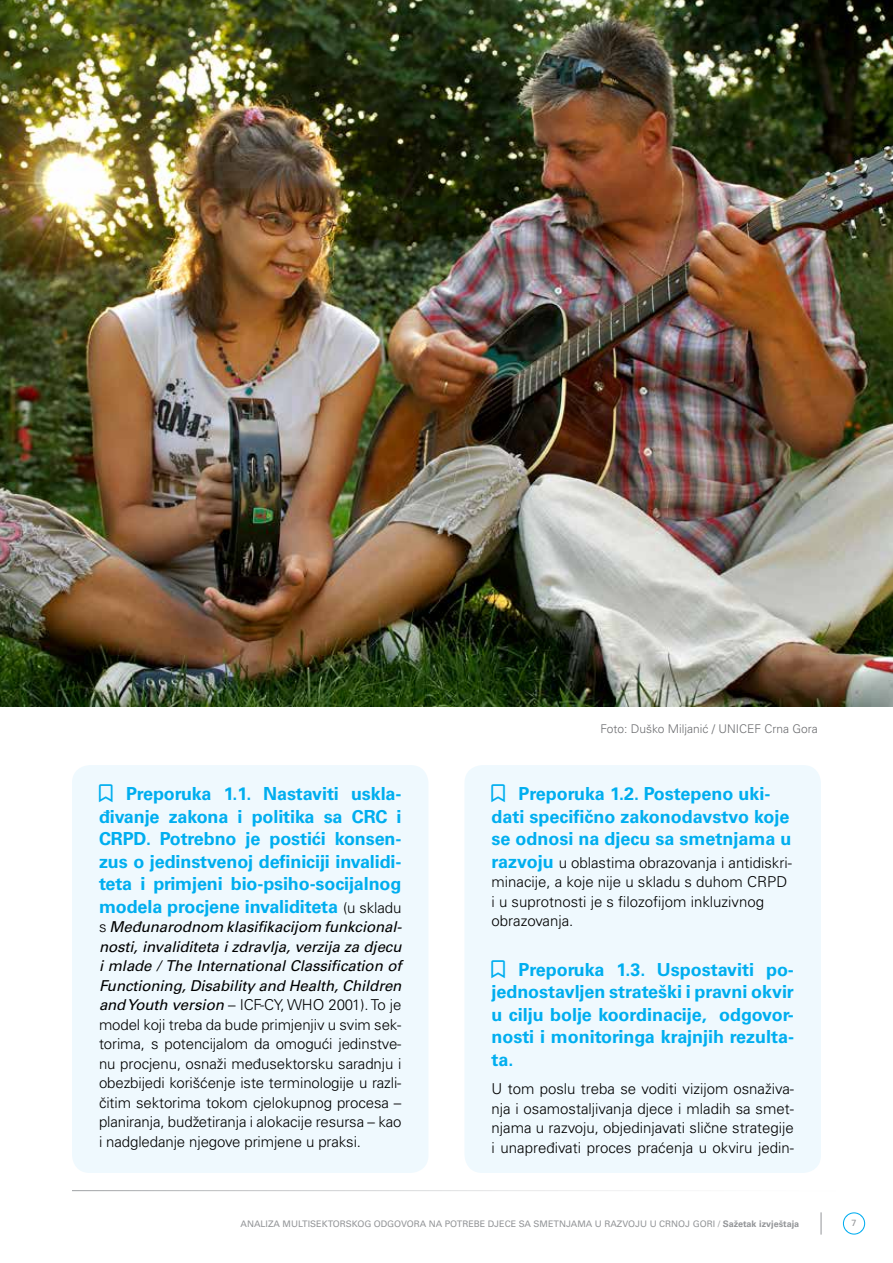
<style>
.page{position:relative;width:893px;height:1263px;background:#fff}
.page>*{position:absolute;margin:0;border:0;box-sizing:border-box;transform-origin:0 0}
.t1{font:700 18px/22.5px "Univers LT Pro 65";letter-spacing:-.005em;color:#00aeef;text-align:justify}
.t2{font:300 15px/19.5px "Univers LT Pro 45";color:#000;text-align:justify}
.t3{font:italic 15px/19.5px "Univers LT Pro 55";letter-spacing:-.005em;color:#000;text-align:justify}
.t4{font:300 12px "Univers LT Pro 45";color:#6d6e71}
.t5{font:9px "Univers LT Pro 55 Roman";color:#939598}
.s1{font-family:"Univers LT Pro 45";font-weight:300;font-size:15px;color:#000}
.s2{font-family:"Univers LT Pro 45";font-weight:300;font-style:normal}
.s3{font-family:"Univers LT Pro 55";font-weight:400;font-style:italic}
.s4{font-family:"Univers LT Pro 65";font-weight:700;font-size:18px;color:#00aeef}
.s5{font-family:"Univers LT Pro 65";font-weight:700}
</style>
<div class="page">
<svg style="left:843px;top:1212px;width:22px;height:22px"></svg>
<svg style="left:821px;top:1212px;width:1px;height:22px"></svg>
<div style="left:72px;top:765px;width:356px;height:408px;background:#eff9fe;border-radius:18px"></div>
<div style="left:464px;top:765px;width:357px;height:408px;background:#eff9fe;border-radius:18px"></div>
<img style="left:0;top:0;width:893px;height:707px">
<p class="t1" style="left:99px;top:782px;width:304px;text-indent:27px">Preporuka 1.1. Nastaviti uskla&shy;đivanje zakona i politika sa CRC i CRPD. Potrebno je postići konsen&shy;zus o jedinstvenoj definiciji invalidi&shy;teta i primjeni bio-psiho-socijalnog modela procjene invaliditeta <span class="s1">(u skladu</span></p>
<p class="t3" style="left:99px;top:917px;width:304px"><span class="s2">s</span> Međunarodnom klasifikacijom funkcional&shy;nosti, invaliditeta i zdravlja, verzija za djecu i mlade / The International Classification of Functioning, Disability and Health, Children</p>
<p class="t2" style="left:99px;top:995px;width:304px"><span class="s3">and Youth version</span> – ICF-CY, WHO 2001). To je model koji treba da bude primjenjiv u svim sek&shy;torima, s potencijalom da omogući jedinstve&shy;nu procjenu, osnaži međusektorsku saradnju i obezbijedi korišćenje iste terminologije u razli&shy;čitim sektorima tokom cjelokupnog procesa – planiranja, budžetiranja i alokacije resursa – kao i nadgledanje njegove primjene u praksi.</p>
<p class="t4" style="left:601px;top:722px;width:219px">Foto: Duško Miljanić / UNICEF Crna Gora</p>
<p class="t1" style="left:491px;top:782px;width:302px;text-align:center">Preporuka 1.2. Postepeno uki-<br>dati specifično zakonodavstvo koje se odnosi na djecu sa smetnjama u</p>
<p class="t2" style="left:491px;top:852px;width:302px;text-align:left"><span class="s4">razvoju</span> u oblastima obrazovanja i antidiskri&shy;minacije, a koje nije u skladu s duhom CRPD i u suprotnosti je s filozofijom inkluzivnog obrazovanja.</p>
<p class="t1" style="left:491px;top:958px;width:304px;text-indent:27px">Preporuka 1.3. Uspostaviti po&shy;jednostavljen strateški i pravni okvir u cilju bolje koordinacije, odgovor&shy;nosti i monitoringa krajnjih rezulta&shy;ta.</p>
<p class="t2" style="left:491px;top:1079px;width:304px">U tom poslu treba se voditi vizijom osnaživa&shy;nja i osamostaljivanja djece i mladih sa smet&shy;njama u razvoju, objedinjavati slične strategije i unapređivati proces praćenja u okviru jedin-</p>
<p class="t5" style="left:241px;top:1218px;width:560px">ANALIZA MULTISEKTORSKOG ODGOVORA NA POTREBE DJECE SA SMETNJAMA U RAZVOJU U CRNOJ GORI / <span class="s5">Sažetak izvještaja</span></p>
<p class="t5" style="left:851px;top:1217px;width:7px">7</p>
</div>
